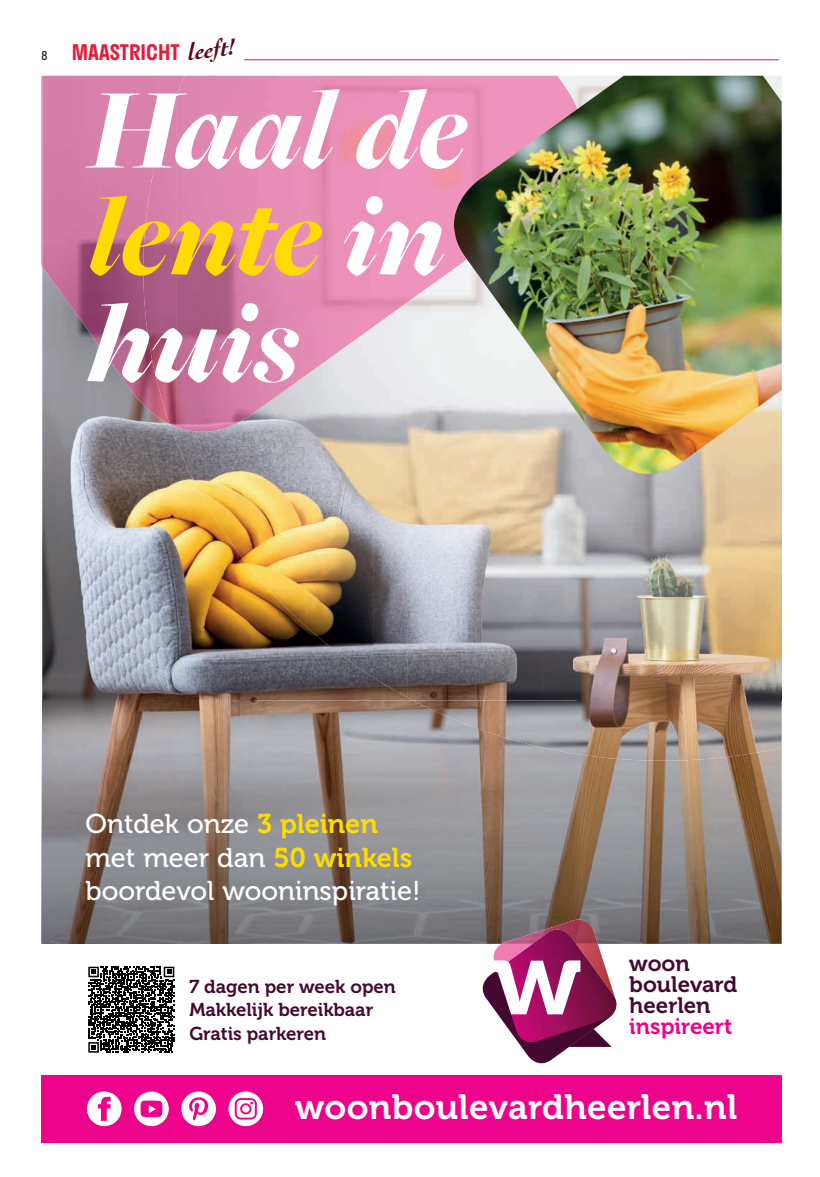
<style>
.page{position:relative;width:820px;height:1177px;background:#fff}
.page>*{position:absolute;margin:0;border:0;box-sizing:border-box;transform-origin:0 0}
.t1{font:italic 900 118.3px/106.8px "Freight Big Pro";color:#fff}
.t2{font:35px "Museo 700";letter-spacing:.01em;color:#fff}
.t3{font:27.1px/33.4px "Museo 500";color:#fff}
.t4{font:italic 700 24px "Cochin";color:#5d0718}
.t5{font:22.3px/20.8px "Museo 700";color:#450931}
.t6{font:22.3px "Museo 700";color:#ed028c}
.t7{font:600 21px "Stratos";color:#e41c3b}
.t8{font:18.6px/23.6px "Museo 700";color:#450931}
.s1{font-weight:400;font-size:12px;color:#231f20}
.s2{color:#ffdc01}
.s3{font-family:"Museo 700";color:#ffdc01}
</style>
<div class="page">
<div style="left:41px;top:1074px;width:740px;height:68px;background:#ed028c"></div>
<img style="left:42px;top:424px;width:365px;height:276px">
<svg style="left:41px;top:734px;width:1px;height:209px"></svg>
<img style="left:42px;top:700px;width:457px;height:243px">
<img style="left:499px;top:760px;width:282px;height:183px">
<img style="left:577px;top:494px;width:204px;height:206px">
<img style="left:543px;top:494px;width:34px;height:206px">
<img style="left:509px;top:494px;width:34px;height:206px">
<img style="left:475px;top:494px;width:34px;height:206px">
<img style="left:407px;top:291px;width:68px;height:409px">
<img style="left:373px;top:326px;width:34px;height:371px">
<img style="left:305px;top:362px;width:68px;height:304px">
<img style="left:271px;top:397px;width:35px;height:229px">
<img style="left:169px;top:427px;width:102px;height:101px">
<img style="left:221px;top:527px;width:50px;height:35px">
<img style="left:245px;top:562px;width:26px;height:31px">
<img style="left:355px;top:665px;width:18px;height:12px">
<img style="left:413px;top:700px;width:368px;height:60px">
<svg style="left:41px;top:76px;width:1px;height:190px"></svg>
<img style="left:42px;top:76px;width:134px;height:348px">
<img style="left:176px;top:76px;width:34px;height:356px">
<img style="left:143px;top:95px;width:34px;height:332px">
<img style="left:210px;top:220px;width:242px;height:35px">
<img style="left:210px;top:255px;width:242px;height:36px">
<img style="left:210px;top:291px;width:213px;height:35px">
<img style="left:210px;top:326px;width:164px;height:36px">
<img style="left:210px;top:361px;width:115px;height:36px">
<img style="left:210px;top:396px;width:66px;height:35px">
<img style="left:452px;top:76px;width:329px;height:418px">
<div style="left:87px;top:1091px;width:34px;height:35px;background:#fff;border-radius:50%"></div>
<svg style="left:98px;top:1096px;width:13px;height:24px"></svg>
<div style="left:181px;top:1091px;width:35px;height:35px;background:#fff;border-radius:50%"></div>
<svg style="left:189px;top:1097px;width:19px;height:23px"></svg>
<div style="left:134px;top:1091px;width:35px;height:35px;background:#fff;border-radius:50%"></div>
<svg style="left:140px;top:1100px;width:22px;height:17px"></svg>
<svg style="left:228px;top:1091px;width:35px;height:35px"></svg>
<svg style="left:235px;top:1098px;width:22px;height:21px"></svg>
<img style="left:501px;top:919px;width:96px;height:4px">
<svg style="left:476px;top:923px;width:146px;height:141px"></svg>
<svg style="left:88px;top:966px;width:87px;height:87px"></svg>
<svg style="left:88px;top:966px;width:86px;height:86px"></svg>
<hr style="left:244px;top:60px;width:534px;height:1px;background:#e41c3b">
<p class="t7" style="left:41px;top:35px;width:140px"><span class="s1">8</span> MAASTRICHT</p>
<p class="t4" style="left:186px;top:36px;width:50px;rotate:-7deg">leeft!</p>
<h1 class="t1" style="left:89px;top:74px;width:379px">Haal de <span class="s2">lente</span> in huis</h1>
<p class="t3" style="left:85px;top:807px;width:336px">Ontdek onze <span class="s3">3 pleinen </span>met meer dan <span class="s3">50 winkels </span>boordevol wooninspiratie!</p>
<p class="t8" style="left:189px;top:974px;width:208px">7 dagen per week open<br>Makkelijk bereikbaar<br>Gratis parkeren</p>
<p class="t5" style="left:629px;top:953px;width:109px">woon boulevard heerlen</p>
<p class="t6" style="left:629px;top:1013px;width:104px">inspireert</p>
<p class="t2" style="left:295px;top:1087px;width:443px">woonboulevardheerlen.nl</p>
</div>
